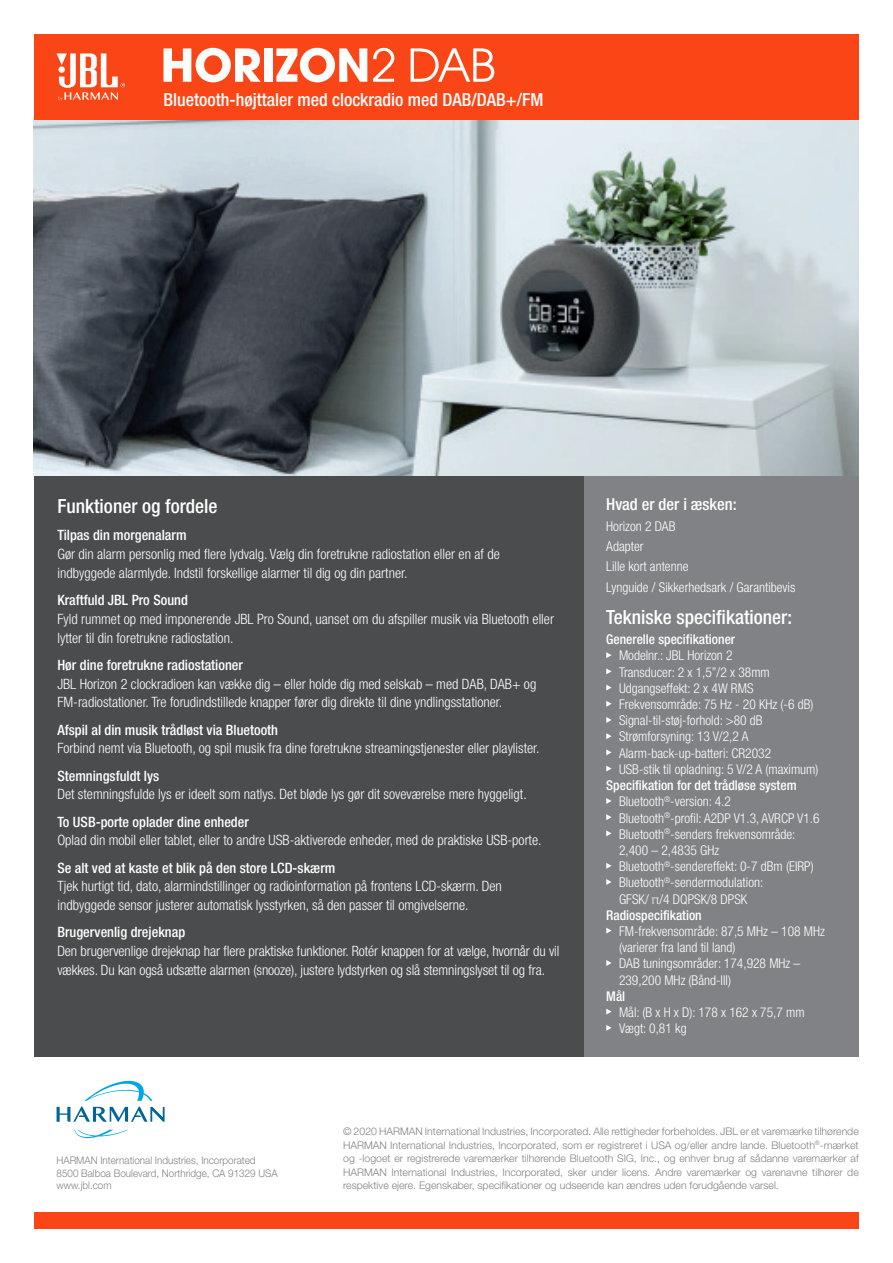
<style>
.page{position:relative;width:893px;height:1263px;background:#fff}
.page>*{position:absolute;margin:0;border:0;box-sizing:border-box;transform-origin:0 0}
.t1{font:500 condensed 19.5px "Helvetica Neue LT Pro";color:#fff}
.t2{font:500 condensed 18px "Helvetica Neue LT Pro";color:#fff}
.t3{font:500 condensed 16.5px "Helvetica Neue LT Pro";color:#fff}
.t4{font:300 condensed 14.25px/18.8px "Helvetica Neue LT Pro";color:#fff}
.t5{font:500 condensed 14.25px "Helvetica Neue LT Pro";color:#fff}
.t6{font:300 condensed 13.5px/16.2px "Helvetica Neue LT Pro";color:#fff}
.t7{font:500 condensed 13.5px "Helvetica Neue LT Pro";color:#fff}
.t8{font:300 10.5px/13.5px "Helvetica Neue LT Pro";color:#808285;text-align:justify}
.t9{font:300 10.5px "Helvetica Neue LT Pro";color:#808285;scale:.94 1}
</style>
<div class="page">
<img style="left:33px;top:119px;width:826px;height:357px">
<div style="left:34px;top:34px;width:825px;height:85px;background:#fa4616"></div>
<div style="left:34px;top:1213px;width:825px;height:16px;background:#fa4616"></div>
<svg style="left:57px;top:53px;width:68px;height:48px"></svg>
<svg style="left:74px;top:1130px;width:54px;height:8px"></svg>
<svg style="left:57px;top:1080px;width:108px;height:42px"></svg>
<div style="left:584px;top:476px;width:275px;height:581px;background:#808285"></div>
<svg style="left:606px;top:652px;width:6px;height:6px"></svg>
<svg style="left:606px;top:668px;width:6px;height:6px"></svg>
<svg style="left:606px;top:685px;width:6px;height:5px"></svg>
<svg style="left:606px;top:701px;width:6px;height:6px"></svg>
<svg style="left:606px;top:717px;width:6px;height:6px"></svg>
<svg style="left:606px;top:733px;width:6px;height:6px"></svg>
<svg style="left:606px;top:749px;width:6px;height:6px"></svg>
<svg style="left:606px;top:766px;width:6px;height:5px"></svg>
<svg style="left:606px;top:798px;width:6px;height:6px"></svg>
<svg style="left:606px;top:814px;width:6px;height:6px"></svg>
<svg style="left:606px;top:830px;width:6px;height:6px"></svg>
<svg style="left:606px;top:863px;width:6px;height:6px"></svg>
<svg style="left:606px;top:879px;width:6px;height:6px"></svg>
<svg style="left:606px;top:928px;width:6px;height:5px"></svg>
<svg style="left:606px;top:960px;width:6px;height:6px"></svg>
<svg style="left:606px;top:1009px;width:6px;height:5px"></svg>
<svg style="left:606px;top:1025px;width:6px;height:6px"></svg>
<div style="left:34px;top:476px;width:550px;height:581px;background:#4b4c4d"></div>
<svg style="left:163px;top:48px;width:98px;height:34px"></svg>
<div style="left:264px;top:48px;width:9px;height:34px;background:#fff"></div>
<svg style="left:276px;top:48px;width:91px;height:34px"></svg>
<svg style="left:373px;top:48px;width:21px;height:34px"></svg>
<svg style="left:411px;top:48px;width:83px;height:34px"></svg>
<p class="t2" style="left:163px;top:89px;width:381px">Bluetooth-højttaler med clockradio med DAB/DAB+/FM</p>
<p class="t1" style="left:57px;top:494px;width:162px">Funktioner og fordele</p>
<p class="t5" style="left:57px;top:527px;width:131px">Tilpas din morgenalarm</p>
<p class="t4" style="left:57px;top:545px;width:444px">Gør din alarm personlig med flere lydvalg. Vælg din foretrukne radiostation eller en af de indbyggede alarmlyde. Indstil forskellige alarmer til dig og din partner.</p>
<p class="t5" style="left:57px;top:591px;width:132px">Kraftfuld JBL Pro Sound</p>
<p class="t4" style="left:57px;top:609px;width:498px">Fyld rummet op med imponerende JBL Pro Sound, uanset om du afspiller musik via Bluetooth eller lytter til din foretrukne radiostation.</p>
<p class="t5" style="left:57px;top:656px;width:187px">Hør dine foretrukne radiostationer</p>
<p class="t4" style="left:57px;top:674px;width:480px">JBL Horizon 2 clockradioen kan vække dig – eller holde dig med selskab – med DAB, DAB+ og<br>FM-radiostationer. Tre forudindstillede knapper fører dig direkte til dine yndlingsstationer.</p>
<p class="t5" style="left:57px;top:721px;width:222px">Afspil al din musik trådløst via Bluetooth</p>
<p class="t4" style="left:57px;top:739px;width:484px">Forbind nemt via Bluetooth, og spil musik fra dine foretrukne streamingstjenester eller playlister.</p>
<p class="t5" style="left:57px;top:767px;width:103px">Stemningsfuldt lys</p>
<p class="t4" style="left:57px;top:785px;width:471px">Det stemningsfulde lys er ideelt som natlys. Det bløde lys gør dit soveværelse mere hyggeligt.</p>
<p class="t5" style="left:57px;top:813px;width:193px">To USB-porte oplader dine enheder</p>
<p class="t4" style="left:57px;top:831px;width:486px">Oplad din mobil eller tablet, eller to andre USB-aktiverede enheder, med de praktiske USB-porte.</p>
<p class="t5" style="left:57px;top:859px;width:280px">Se alt ved at kaste et blik på den store LCD-skærm</p>
<p class="t4" style="left:57px;top:877px;width:446px">Tjek hurtigt tid, dato, alarmindstillinger og radioinformation på frontens LCD-skærm. Den indbyggede sensor justerer automatisk lysstyrken, så den passer til omgivelserne.</p>
<p class="t5" style="left:57px;top:924px;width:129px">Brugervenlig drejeknap</p>
<p class="t4" style="left:57px;top:942px;width:503px">Den brugervenlige drejeknap har flere praktiske funktioner. Rotér knappen for at vælge, hvornår du vil vækkes. Du kan også udsætte alarmen (snooze), justere lydstyrken og slå stemningslyset til og fra.</p>
<p class="t3" style="left:606px;top:494px;width:132px">Hvad er der i æsken:</p>
<p class="t6" style="left:606px;top:518px;width:71px">Horizon 2 DAB</p>
<p class="t6" style="left:606px;top:538px;width:39px">Adapter</p>
<p class="t6" style="left:606px;top:558px;width:84px">Lille kort antenne</p>
<p class="t6" style="left:606px;top:579px;width:191px">Lynguide / Sikkerhedsark / Garantibevis</p>
<p class="t1" style="left:606px;top:605px;width:187px">Tekniske specifikationer:</p>
<p class="t7" style="left:606px;top:631px;width:130px">Generelle specifikationer</p>
<p class="t6" style="left:619px;top:647px;width:115px">Modelnr.: JBL Horizon 2</p>
<p class="t6" style="left:619px;top:664px;width:152px">Transducer: 2 x 1,5”/2 x 38mm</p>
<p class="t6" style="left:619px;top:680px;width:136px">Udgangseffekt: 2 x 4W RMS</p>
<p class="t6" style="left:619px;top:696px;width:196px">Frekvensområde: 75 Hz - 20 KHz (-6 dB)</p>
<p class="t6" style="left:619px;top:712px;width:145px">Signal-til-støj-forhold: &gt;80 dB</p>
<p class="t6" style="left:619px;top:728px;width:131px">Strømforsyning: 13 V/2,2 A</p>
<p class="t6" style="left:619px;top:745px;width:154px">Alarm-back-up-batteri: CR2032</p>
<p class="t6" style="left:619px;top:761px;width:201px">USB-stik til opladning: 5 V/2 A (maximum)</p>
<p class="t7" style="left:606px;top:777px;width:192px">Specifikation for det trådløse system</p>
<p class="t6" style="left:619px;top:793px;width:113px">Bluetooth<sup>®</sup>-version: 4.2</p>
<p class="t6" style="left:619px;top:809px;width:202px">Bluetooth<sup>®</sup>-profil: A2DP V1.3, AVRCP V1.6</p>
<p class="t6" style="left:619px;top:826px;width:178px">Bluetooth<sup>®</sup>-senders frekvensområde:<br>2,400 – 2,4835 GHz</p>
<p class="t6" style="left:619px;top:858px;width:196px">Bluetooth<sup>®</sup>-sendereffekt: 0-7 dBm (EIRP)</p>
<p class="t6" style="left:619px;top:874px;width:146px">Bluetooth<sup>®</sup>-sendermodulation:<br>GFSK/ π/4 DQPSK/8 DPSK</p>
<p class="t7" style="left:606px;top:907px;width:97px">Radiospecifikation</p>
<p class="t6" style="left:619px;top:923px;width:207px">FM-frekvensområde: 87,5 MHz – 108 MHz (varierer fra land til land)</p>
<p class="t6" style="left:619px;top:955px;width:183px">DAB tuningsområder: 174,928 MHz –<br>239,200 MHz (Bånd-III)</p>
<p class="t7" style="left:606px;top:988px;width:20px">Mål</p>
<p class="t6" style="left:619px;top:1004px;width:187px">Mål: (B x H x D): 178 x 162 x 75,7 mm</p>
<p class="t6" style="left:619px;top:1020px;width:69px">Vægt: 0,81 kg</p>
<p class="t9" style="left:57px;top:1154px;width:213px">HARMAN International Industries, Incorporated</p>
<p class="t9" style="left:57px;top:1166px;width:237px">8500 Balboa Boulevard, Northridge, CA 91329 USA</p>
<p class="t9" style="left:57px;top:1179px;width:60px">www.jbl.com</p>
<p class="t8" style="left:343px;top:1124px;width:517px">© 2020 HARMAN International Industries, Incorporated. Alle rettigheder forbeholdes. JBL er et varemærke tilhørende HARMAN International Industries, Incorporated, som er registreret i USA og/eller andre lande. Bluetooth<sup>®</sup>-mærket og -logoet er registrerede varemærker tilhørende Bluetooth SIG, Inc., og enhver brug af sådanne varemærker af HARMAN International Industries, Incorporated, sker under licens. Andre varemærker og varenavne tilhører de respektive ejere. Egenskaber, specifikationer og udseende kan ændres uden forudgående varsel.</p>
</div>
